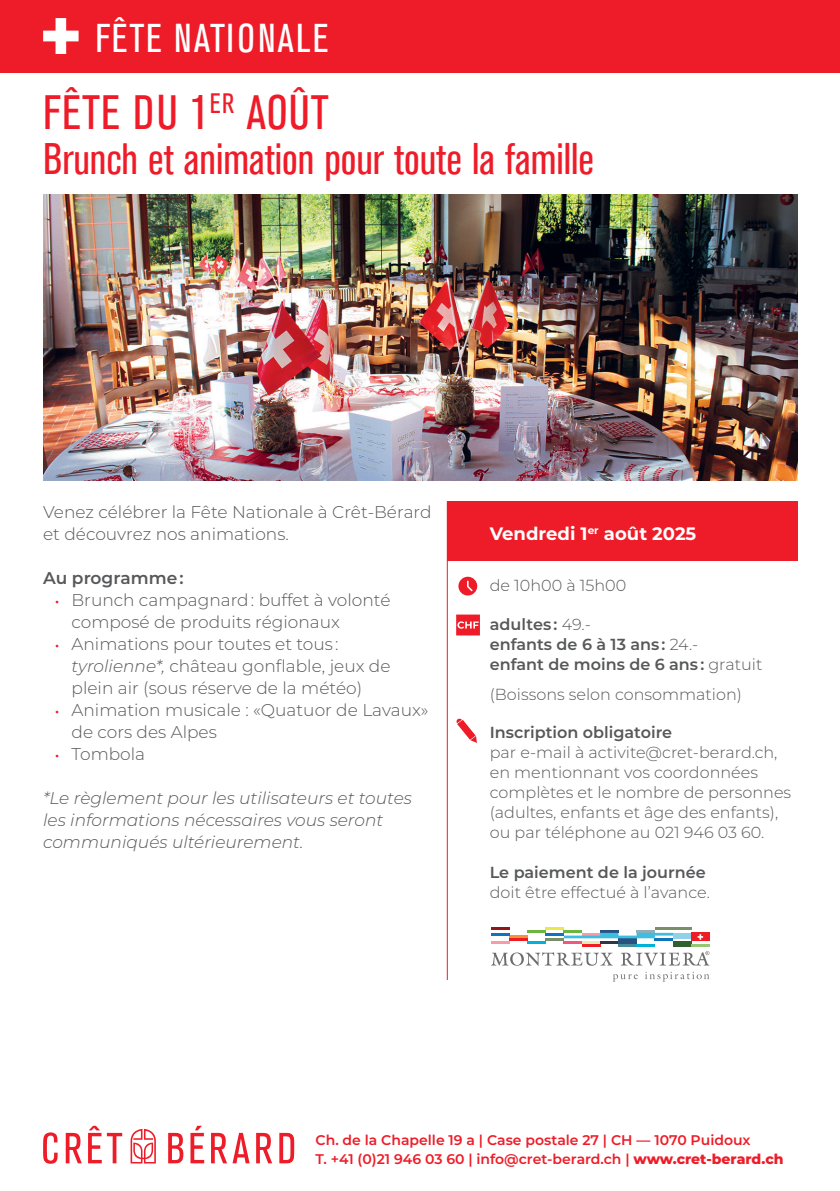
<style>
.page{position:relative;width:840px;height:1191px;background:#fff}
.page>*{position:absolute;margin:0;border:0;box-sizing:border-box;transform-origin:0 0}
.TITRE_ROSE{font:48px "Akzidenz Grot Con BQ";letter-spacing:.02em;color:#ee1c28}
.TITRE_ROSE-2{font:44px "Akzidenz Grot Con BQ";color:#ee1c28}
.TITRE_THEME{font:40px "Akzidenz Grot Con BQ";letter-spacing:.06em;color:#fff}
.DATES_BLANC{font:700 18px "Montserrat";color:#fff}
.t1{font:300 17px/22px "Montserrat";color:#57585a}
.t2{font:italic 300 17px/22px "Montserrat";color:#57585a}
.t3{font:600 17px "Montserrat";color:#57585a}
.t4{font:17px "Montserrat";color:#ee1c28}
.t5{font:300 16px/20px "Montserrat";color:#57585a}
.t6{font:600 16px "Montserrat";color:#57585a}
.t7{font:600 14px/19px "Montserrat";color:#ee1c28}
.s1{font-style:italic}
.s2{font-weight:300}
.s3{font-weight:800}
</style>
<div class="page">
<div style="left:0;top:0;width:839px;height:72px;background:#ee1c28"></div>
<svg style="left:130px;top:1128px;width:26px;height:35px"></svg>
<svg style="left:43px;top:1132px;width:15px;height:31px"></svg>
<svg style="left:66px;top:1132px;width:16px;height:31px"></svg>
<svg style="left:88px;top:1125px;width:34px;height:38px"></svg>
<svg style="left:168px;top:1132px;width:15px;height:31px"></svg>
<svg style="left:190px;top:1125px;width:14px;height:38px"></svg>
<svg style="left:211px;top:1132px;width:38px;height:31px"></svg>
<svg style="left:256px;top:1132px;width:16px;height:31px"></svg>
<svg style="left:279px;top:1132px;width:15px;height:31px"></svg>
<div style="left:447px;top:501px;width:350px;height:60px;background:#ee1c28"></div>
<hr style="left:446px;top:501px;width:1px;height:479px;background:#ee1c28">
<img style="left:43px;top:195px;width:754px;height:286px">
<svg style="left:458px;top:577px;width:19px;height:18px"></svg>
<svg style="left:456px;top:614px;width:23px;height:21px"></svg>
<svg style="left:456px;top:718px;width:20px;height:25px"></svg>
<svg style="left:43px;top:18px;width:35px;height:36px"></svg>
<hr style="left:545px;top:927px;width:18px;height:3px;background:#eae846">
<hr style="left:654px;top:927px;width:36px;height:3px;background:#798e6b">
<hr style="left:527px;top:930px;width:18px;height:3px;background:#6cb640">
<hr style="left:563px;top:930px;width:18px;height:3px;background:#6cb640">
<hr style="left:600px;top:930px;width:18px;height:3px;background:#295281">
<hr style="left:636px;top:930px;width:18px;height:3px;background:#8eaeba">
<hr style="left:509px;top:935px;width:18px;height:3px;background:#f79332">
<div style="left:672px;top:933px;width:18px;height:5px;background:#90d1e9"></div>
<hr style="left:509px;top:938px;width:18px;height:3px;background:#ee1d23">
<hr style="left:581px;top:943px;width:19px;height:3px;background:#ee1d23">
<hr style="left:618px;top:943px;width:18px;height:3px;background:#488b9a">
<hr style="left:636px;top:943px;width:18px;height:3px;background:#00b1d9">
<div style="left:672px;top:941px;width:18px;height:5px;background:#316030"></div>
<div style="left:690px;top:933px;width:19px;height:8px;background:#ee1d23"></div>
<svg style="left:527px;top:933px;width:145px;height:10px"></svg>
<hr style="left:491px;top:927px;width:18px;height:3px;background:#8f171a">
<svg style="left:491px;top:933px;width:18px;height:2px"></svg>
<svg style="left:491px;top:941px;width:18px;height:2px"></svg>
<svg style="left:697px;top:934px;width:5px;height:5px"></svg>
<hr style="left:690px;top:943px;width:19px;height:3px;background:#95c773">
<svg style="left:491px;top:951px;width:218px;height:30px"></svg>
<p class="TITRE_THEME" style="left:95px;top:16px;width:235px">FÊTE NATIONALE</p>
<p class="TITRE_ROSE" style="left:43px;top:86px;width:287px">FÊTE DU 1<sup>ER</sup> AOÛT</p>
<p class="TITRE_ROSE-2" style="left:43px;top:133px;width:552px">Brunch et animation pour toute la famille</p>
<p class="t1" style="left:43px;top:500px;width:389px">Venez célébrer la Fête Nationale à Crêt-Bérard et découvrez nos animations.</p>
<p class="t3" style="left:43px;top:566px;width:142px">Au programme :</p>
<p class="t1" style="left:71px;top:588px;width:320px">Brunch campagnard : buffet à volonté composé de produits régionaux</p>
<p class="t1" style="left:71px;top:632px;width:320px">Animations pour toutes et tous : <span class="s1">tyrolienne*,</span> château gonflable, jeux de plein air (sous réserve de la météo)</p>
<p class="t1" style="left:71px;top:698px;width:358px">Animation musicale : «Quatuor de Lavaux» de cors des Alpes</p>
<p class="t1" style="left:71px;top:742px;width:75px">Tombola</p>
<p class="t2" style="left:43px;top:786px;width:370px">*Le règlement pour les utilisateurs et toutes les informations nécessaires vous seront communiqués ultérieurement.</p>
<p class="t4" style="left:54px;top:590px;width:7px">•</p>
<p class="t4" style="left:54px;top:634px;width:7px">•</p>
<p class="t4" style="left:54px;top:700px;width:7px">•</p>
<p class="t4" style="left:54px;top:744px;width:7px">•</p>
<p class="DATES_BLANC" style="left:489px;top:521px;width:208px">Vendredi 1<sup>er</sup> août 2025</p>
<p class="t5" style="left:489px;top:575px;width:138px">de 10h00 à 15h00</p>
<p class="t6" style="left:489px;top:613px;width:102px">adultes : <span class="s2">49.-</span></p>
<p class="t6" style="left:489px;top:633px;width:210px">enfants de 6 à 13 ans : <span class="s2">24.-</span></p>
<p class="t6" style="left:489px;top:653px;width:274px">enfant de moins de 6 ans : <span class="s2">gratuit</span></p>
<p class="t5" style="left:489px;top:684px;width:253px">(Boissons selon consommation)</p>
<p class="t6" style="left:489px;top:720px;width:184px">Inscription obligatoire</p>
<p class="t5" style="left:489px;top:741px;width:289px">par e-mail à activite@cret-berard.ch,</p>
<p class="t5" style="left:489px;top:761px;width:303px">en mentionnant vos coordonnées complètes et le nombre de personnes (adultes, enfants et âge des enfants),</p>
<p class="t5" style="left:489px;top:821px;width:276px">ou par téléphone au 021 946 03 60.</p>
<p class="t6" style="left:489px;top:860px;width:217px">Le paiement de la journée</p>
<p class="t5" style="left:489px;top:881px;width:221px">doit être effectué à l’avance.</p>
<p class="t7" style="left:315px;top:1129px;width:469px">Ch. de la Chapelle 19 a | Case postale 27 | CH — 1070 Puidoux<br>T. +41 (0)21 946 03 60 | info@cret-berard.ch | <span class="s3">www.cret-berard.ch</span></p>
</div>
